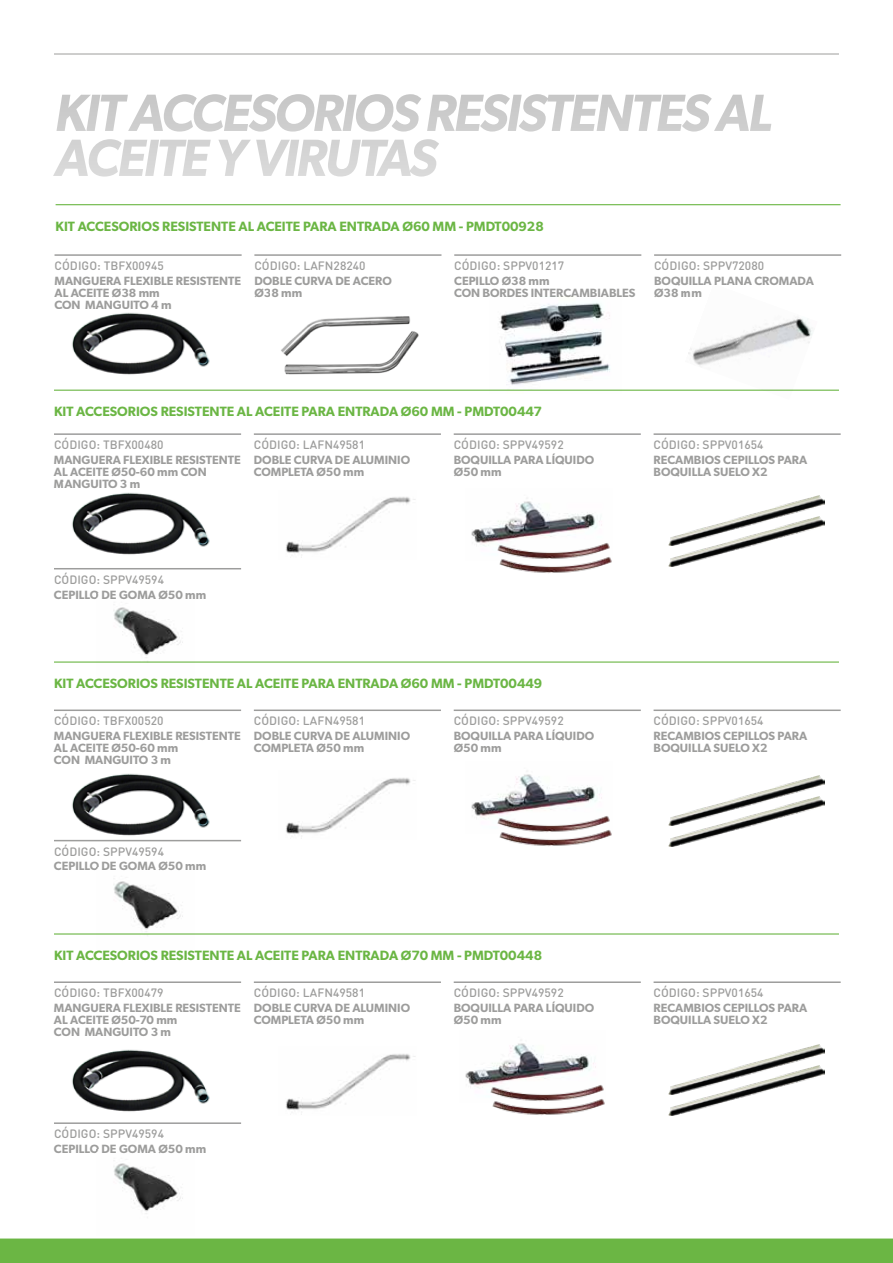
<style>
.page{position:relative;width:893px;height:1263px;background:#fff}
.page>*{position:absolute;margin:0;border:0;box-sizing:border-box;transform-origin:0 0}
.t1{font:italic 600 52.5px/45px "Gibson";letter-spacing:-.04em;color:#c6c6c6}
.t2{font:600 13.5px "Gibson";color:#6bb644}
.t3{font:600 12px/12px "Gibson";color:#9d9d9c}
.t4{font:500 12px "DIN Round Pro";letter-spacing:.005em;color:#9d9d9c}
.t5{font:500 12px "DIN Round Pro";color:#9d9d9c}
.s1{font-style:inherit}
</style>
<div class="page">
<div style="left:0;top:1238px;width:893px;height:25px;background:#6bb644"></div>
<hr style="left:54px;top:661px;width:785px;height:2px;background:#6bb644">
<hr style="left:54px;top:390px;width:785px;height:1px;background:#6bb644">
<hr style="left:54px;top:933px;width:785px;height:1px;background:#6bb644">
<hr style="left:54px;top:840px;width:187px;height:1px;background:#9d9d9c">
<hr style="left:54px;top:568px;width:187px;height:1px;background:#9d9d9c">
<hr style="left:54px;top:1122px;width:187px;height:2px;background:#9d9d9c">
<hr style="left:54px;top:709px;width:187px;height:2px;background:#9d9d9c">
<hr style="left:254px;top:709px;width:187px;height:2px;background:#9d9d9c">
<hr style="left:454px;top:709px;width:187px;height:2px;background:#9d9d9c">
<hr style="left:654px;top:709px;width:187px;height:2px;background:#9d9d9c">
<hr style="left:54px;top:433px;width:187px;height:2px;background:#9d9d9c">
<hr style="left:254px;top:433px;width:187px;height:2px;background:#9d9d9c">
<hr style="left:454px;top:433px;width:187px;height:2px;background:#9d9d9c">
<hr style="left:654px;top:433px;width:187px;height:2px;background:#9d9d9c">
<hr style="left:54px;top:981px;width:187px;height:2px;background:#9d9d9c">
<hr style="left:254px;top:981px;width:187px;height:2px;background:#9d9d9c">
<hr style="left:454px;top:981px;width:187px;height:2px;background:#9d9d9c">
<hr style="left:654px;top:981px;width:187px;height:2px;background:#9d9d9c">
<img style="left:286px;top:778px;width:129px;height:61px">
<img style="left:286px;top:497px;width:129px;height:61px">
<img style="left:286px;top:1054px;width:129px;height:61px">
<img style="left:97px;top:881px;width:98px;height:54px">
<img style="left:97px;top:607px;width:98px;height:56px">
<img style="left:114px;top:1163px;width:69px;height:51px">
<img style="left:62px;top:773px;width:155px;height:69px">
<img style="left:72px;top:492px;width:138px;height:63px">
<img style="left:62px;top:1049px;width:155px;height:74px">
<hr style="left:56px;top:204px;width:785px;height:1px;background:#6bb644">
<hr style="left:55px;top:254px;width:187px;height:2px;background:#9d9d9c">
<hr style="left:254px;top:254px;width:187px;height:2px;background:#9d9d9c">
<hr style="left:454px;top:254px;width:187px;height:2px;background:#9d9d9c">
<hr style="left:654px;top:254px;width:187px;height:2px;background:#9d9d9c">
<img style="left:271px;top:316px;width:155px;height:75px">
<img style="left:490px;top:302px;width:131px;height:89px">
<img style="left:685px;top:317px;width:133px;height:74px">
<hr style="left:54px;top:54px;width:785px;height:1px;background:#9d9d9c">
<img style="left:72px;top:312px;width:138px;height:63px">
<img style="left:741px;top:776px;width:84px;height:21px">
<img style="left:668px;top:797px;width:157px;height:50px">
<img style="left:745px;top:495px;width:80px;height:21px">
<img style="left:668px;top:516px;width:157px;height:50px">
<img style="left:741px;top:1045px;width:84px;height:21px">
<img style="left:668px;top:1066px;width:157px;height:50px">
<img style="left:465px;top:1043px;width:131px;height:45px">
<img style="left:488px;top:1080px;width:116px;height:14px">
<img style="left:492px;top:1094px;width:113px;height:21px">
<img style="left:471px;top:774px;width:131px;height:45px">
<img style="left:494px;top:811px;width:116px;height:14px">
<img style="left:499px;top:825px;width:113px;height:21px">
<img style="left:471px;top:501px;width:131px;height:45px">
<img style="left:494px;top:538px;width:116px;height:14px">
<img style="left:499px;top:552px;width:113px;height:21px">
<h1 class="t1" style="left:54px;top:89px;width:719px">KIT ACCESORIOS RESISTENTES AL<br>ACEITE Y VIRUTAS</h1>
<p class="t2" style="left:56px;top:218px;width:490px">KIT ACCESORIOS RESISTENTE AL ACEITE PARA ENTRADA Ø60 MM - PMDT00928</p>
<p class="t5" style="left:55px;top:258px;width:111px"><span class="s1">CÓDIGO:</span> TBFX00945</p>
<p class="t4" style="left:254px;top:258px;width:113px">CÓDIGO: LAFN28240</p>
<p class="t4" style="left:454px;top:258px;width:112px">CÓDIGO: SPPV01217</p>
<p class="t4" style="left:654px;top:258px;width:112px">CÓDIGO: SPPV72080</p>
<p class="t3" style="left:55px;top:274px;width:188px">MANGUERA FLEXIBLE RESISTENTE<br>AL ACEITE Ø38 mm<br>CON MANGUITO 4 m</p>
<p class="t3" style="left:254px;top:274px;width:139px">DOBLE CURVA DE ACERO<br>Ø38 mm</p>
<p class="t3" style="left:454px;top:274px;width:183px">CEPILLO Ø38 mm<br>CON BORDES INTERCAMBIABLES</p>
<p class="t3" style="left:654px;top:274px;width:161px">BOQUILLA PLANA CROMADA<br>Ø38 mm</p>
<p class="t2" style="left:54px;top:403px;width:489px">KIT ACCESORIOS RESISTENTE AL ACEITE PARA ENTRADA Ø60 MM - PMDT00447</p>
<p class="t4" style="left:54px;top:437px;width:111px">CÓDIGO: TBFX00480</p>
<p class="t4" style="left:254px;top:437px;width:113px">CÓDIGO: LAFN49581</p>
<p class="t4" style="left:454px;top:437px;width:112px">CÓDIGO: SPPV49592</p>
<p class="t4" style="left:654px;top:437px;width:112px">CÓDIGO: SPPV01654</p>
<p class="t3" style="left:54px;top:453px;width:188px">MANGUERA FLEXIBLE RESISTENTE<br>AL ACEITE Ø50-60 mm CON<br>MANGUITO 3 m</p>
<p class="t3" style="left:254px;top:453px;width:158px">DOBLE CURVA DE ALUMINIO<br>COMPLETA Ø50 mm</p>
<p class="t3" style="left:454px;top:453px;width:142px">BOQUILLA PARA LÍQUIDO<br>Ø50 mm</p>
<p class="t3" style="left:654px;top:453px;width:155px">RECAMBIOS CEPILLOS PARA<br>BOQUILLA SUELO X2</p>
<p class="t4" style="left:54px;top:571px;width:112px">CÓDIGO: SPPV49594</p>
<p class="t3" style="left:54px;top:588px;width:154px">CEPILLO DE GOMA Ø50 mm</p>
<p class="t2" style="left:54px;top:675px;width:490px">KIT ACCESORIOS RESISTENTE AL ACEITE PARA ENTRADA Ø60 MM - PMDT00449</p>
<p class="t4" style="left:54px;top:713px;width:111px">CÓDIGO: TBFX00520</p>
<p class="t4" style="left:254px;top:713px;width:113px">CÓDIGO: LAFN49581</p>
<p class="t4" style="left:454px;top:713px;width:112px">CÓDIGO: SPPV49592</p>
<p class="t4" style="left:654px;top:713px;width:112px">CÓDIGO: SPPV01654</p>
<p class="t3" style="left:54px;top:730px;width:188px">MANGUERA FLEXIBLE RESISTENTE<br>AL ACEITE Ø50-60 mm<br>CON MANGUITO 3 m</p>
<p class="t3" style="left:254px;top:730px;width:158px">DOBLE CURVA DE ALUMINIO<br>COMPLETA Ø50 mm</p>
<p class="t3" style="left:454px;top:730px;width:142px">BOQUILLA PARA LÍQUIDO<br>Ø50 mm</p>
<p class="t3" style="left:654px;top:730px;width:155px">RECAMBIOS CEPILLOS PARA<br>BOQUILLA SUELO X2</p>
<p class="t4" style="left:54px;top:843px;width:112px">CÓDIGO: SPPV49594</p>
<p class="t3" style="left:54px;top:860px;width:154px">CEPILLO DE GOMA Ø50 mm</p>
<p class="t2" style="left:54px;top:947px;width:490px">KIT ACCESORIOS RESISTENTE AL ACEITE PARA ENTRADA Ø70 MM - PMDT00448</p>
<p class="t4" style="left:54px;top:985px;width:111px">CÓDIGO: TBFX00479</p>
<p class="t4" style="left:254px;top:985px;width:113px">CÓDIGO: LAFN49581</p>
<p class="t4" style="left:454px;top:985px;width:112px">CÓDIGO: SPPV49592</p>
<p class="t4" style="left:654px;top:985px;width:112px">CÓDIGO: SPPV01654</p>
<p class="t3" style="left:54px;top:1001px;width:188px">MANGUERA FLEXIBLE RESISTENTE<br>AL ACEITE Ø50-70 mm<br>CON MANGUITO 3 m</p>
<p class="t3" style="left:254px;top:1001px;width:158px">DOBLE CURVA DE ALUMINIO<br>COMPLETA Ø50 mm</p>
<p class="t3" style="left:454px;top:1001px;width:142px">BOQUILLA PARA LÍQUIDO<br>Ø50 mm</p>
<p class="t3" style="left:654px;top:1001px;width:155px">RECAMBIOS CEPILLOS PARA<br>BOQUILLA SUELO X2</p>
<p class="t4" style="left:54px;top:1126px;width:112px">CÓDIGO: SPPV49594</p>
<p class="t3" style="left:54px;top:1142px;width:154px">CEPILLO DE GOMA Ø50 mm</p>
</div>
